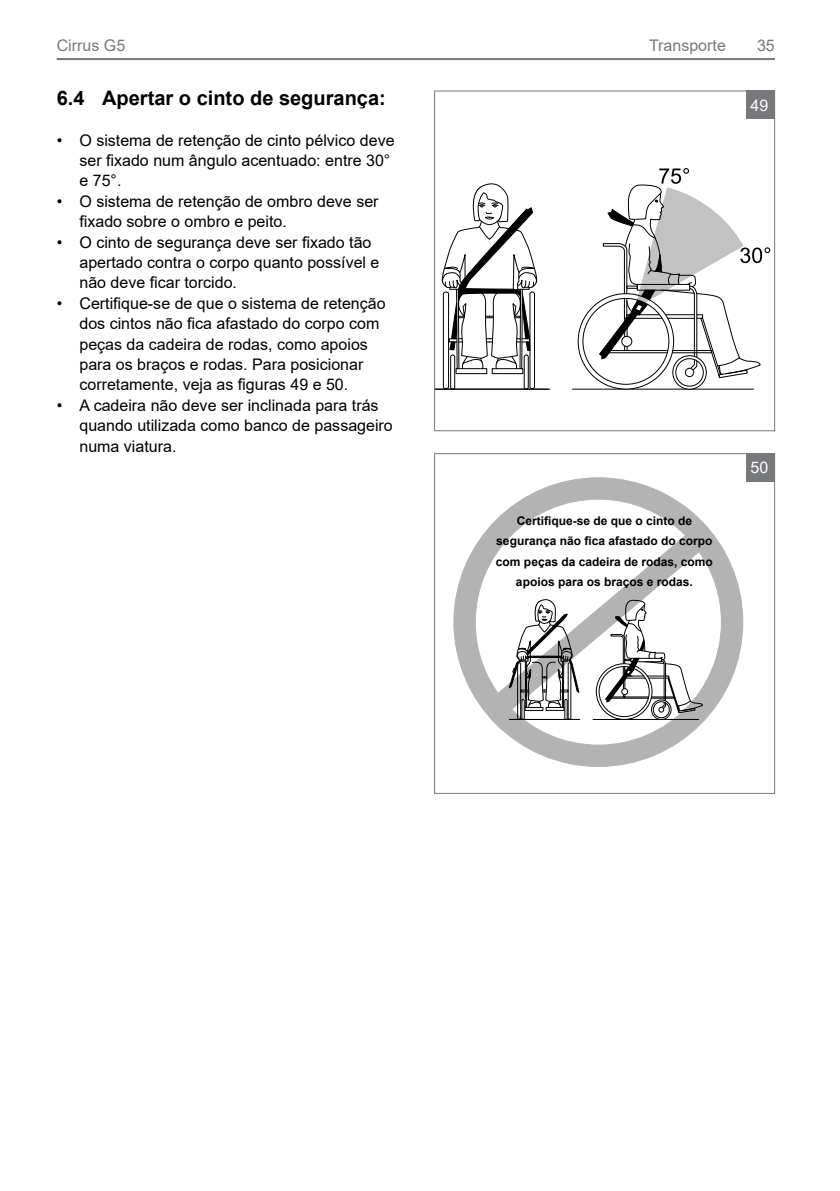
<style>
.page{position:relative;width:840px;height:1191px;background:#fff}
.page>*{position:absolute;margin:0;border:0;box-sizing:border-box;transform-origin:0 0}
.t1{font:700 20px "Arial";color:#000}
.t2{font:16px/20.4px "Arial";color:#000}
.t3{font:16px "Arial";color:#77787b}
.t4{font:16px "Arial";color:#fff}
.t5{font:700 12px/20.4px "Arial";color:#000;text-align:center}
</style>
<div class="page">
<hr style="left:57px;top:58px;width:717px;height:2px;background:#77787b">
<svg style="left:453px;top:477px;width:289px;height:289px"></svg>
<div style="left:434px;top:453px;width:340px;height:340px;border:1px solid #77787b"></div>
<div style="left:442px;top:291px;width:6px;height:98px;border:1px solid #000;border-radius:2px"></div>
<div style="left:450px;top:354px;width:5px;height:35px;border:1px solid #000;border-radius:2px"></div>
<div style="left:529px;top:291px;width:5px;height:98px;border:1px solid #000;border-radius:2px"></div>
<div style="left:523px;top:354px;width:5px;height:35px;border:1px solid #000;border-radius:2px"></div>
<hr style="left:434px;top:389px;width:115px;height:1px;background:#000">
<hr style="left:572px;top:389px;width:181px;height:1px;background:#000">
<svg style="left:441px;top:183px;width:97px;height:205px"></svg>
<svg style="left:577px;top:168px;width:192px;height:222px"></svg>
<div style="left:434px;top:91px;width:340px;height:340px;border:1px solid #77787b"></div>
<div style="left:746px;top:91px;width:28px;height:28px;background:#77787b"></div>
<div style="left:746px;top:453px;width:28px;height:29px;background:#77787b"></div>
<p class="t3" style="left:57px;top:34px;width:70px">Cirrus G5</p>
<p class="t3" style="left:648px;top:34px;width:78px">Transporte</p>
<p class="t3" style="left:756px;top:34px;width:19px">35</p>
<p class="t1" style="left:57px;top:84px;width:330px">6.4 Apertar o cinto de segurança:</p>
<p class="t2" style="left:79px;top:130px;width:316px;text-indent:-23px">• O sistema de retenção de cinto pélvico deve ser fixado num ângulo acentuado: entre 30° e 75°.</p>
<p class="t2" style="left:79px;top:191px;width:300px;text-indent:-23px">• O sistema de retenção de ombro deve ser fixado sobre o ombro e peito.</p>
<p class="t2" style="left:79px;top:232px;width:301px;text-indent:-23px">• O cinto de segurança deve ser fixado tão apertado contra o corpo quanto possível e não deve ficar torcido.</p>
<p class="t2" style="left:79px;top:293px;width:307px;text-indent:-23px">• Certifique-se de que o sistema de retenção dos cintos não fica afastado do corpo com peças da cadeira de rodas, como apoios para os braços e rodas. Para posicionar corretamente, veja as figuras 49 e 50.</p>
<p class="t2" style="left:79px;top:395px;width:315px;text-indent:-23px">• A cadeira não deve ser inclinada para trás quando utilizada como banco de passageiro numa viatura.</p>
<p class="t4" style="left:750px;top:94px;width:19px">49</p>
<p class="t5" style="left:495px;top:510px;width:218px">Certifique-se de que o cinto de segurança não fica afastado do corpo com peças da cadeira de rodas, como apoios para os braços e rodas.</p>
<p class="t4" style="left:750px;top:457px;width:19px">50</p>
</div>
